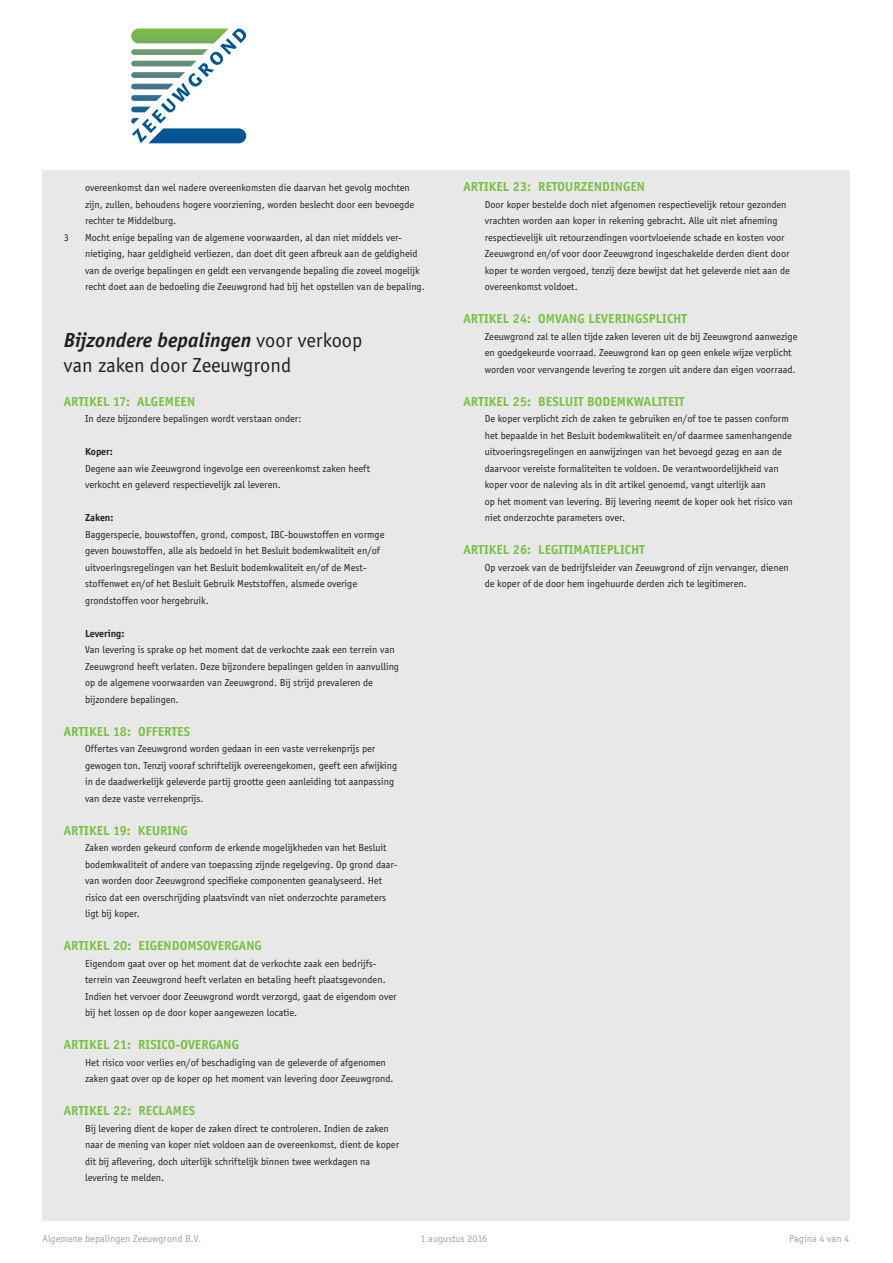
<style>
.page{position:relative;width:893px;height:1263px;background:#fff}
.page>*{position:absolute;margin:0;border:0;box-sizing:border-box;transform-origin:0 0}
.t1{font:21px/25.2px "Officina Sans EF";color:#231f20}
.t2{font:700 13.5px "Officina Sans EF";letter-spacing:.01em;color:#79c142}
.t3{font:10.5px/16.5px "Officina Sans EF";color:#231f20}
.t4{font:10.5px "Officina Sans EF";color:#a0a3a6}
.t5{font:700 10.5px "Officina Sans EF";color:#231f20}
.s1{font-weight:700;font-style:italic}
</style>
<div class="page">
<div style="left:43px;top:170px;width:807px;height:1050px;background:#e9e8e9"></div>
<svg style="left:131px;top:28px;width:116px;height:116px"></svg>
<p class="t3" style="left:85px;top:179px;width:331px">overeenkomst dan wel nadere overeenkomsten die daarvan het gevolg mochten zijn, zullen, behoudens hogere voorziening, worden beslecht door een bevoegde rechter te Middelburg.</p>
<p class="t3" style="left:64px;top:229px;width:7px">3</p>
<p class="t3" style="left:85px;top:229px;width:341px">Mocht enige bepaling van de algemene voorwaarden, al dan niet middels ver&shy;nietiging, haar geldigheid verliezen, dan doet dit geen afbreuk aan de geldigheid van de overige bepalingen en geldt een vervangende bepaling die zoveel mogelijk recht doet aan de bedoeling die Zeeuwgrond had bij het opstellen van de bepaling.</p>
<h1 class="t1" style="left:64px;top:328px;width:300px"><span class="s1">Bijzondere bepalingen</span> voor verkoop van zaken door Zeeuwgrond</h1>
<p class="t2" style="left:64px;top:393px;width:133px">ARTIKEL 17: ALGEMEEN</p>
<p class="t3" style="left:85px;top:410px;width:218px">In deze bijzondere bepalingen wordt verstaan onder:</p>
<p class="t5" style="left:85px;top:445px;width:29px">Koper:</p>
<p class="t3" style="left:85px;top:460px;width:287px">Degene aan wie Zeeuwgrond ingevolge een overeenkomst zaken heeft verkocht en geleverd respectievelijk zal leveren.</p>
<p class="t5" style="left:85px;top:511px;width:30px">Zaken:</p>
<p class="t3" style="left:85px;top:526px;width:301px">Baggerspecie, bouwstoffen, grond, compost, IBC-bouwstoffen en vormge geven bouwstoffen, alle als bedoeld in het Besluit bodemkwaliteit en/of uitvoeringsregelingen van het Besluit bodemkwaliteit en/of de Mest&shy;stoffenwet en/of het Besluit Gebruik Meststoffen, alsmede overige grondstoffen voor hergebruik.</p>
<p class="t5" style="left:85px;top:627px;width:41px">Levering:</p>
<p class="t3" style="left:85px;top:641px;width:315px">Van levering is sprake op het moment dat de verkochte zaak een terrein van Zeeuwgrond heeft verlaten. Deze bijzondere bepalingen gelden in aanvulling op de algemene voorwaarden van Zeeuwgrond. Bij strijd prevaleren de bijzondere bepalingen.</p>
<p class="t2" style="left:64px;top:723px;width:128px">ARTIKEL 18: OFFERTES</p>
<p class="t3" style="left:85px;top:740px;width:314px">Offertes van Zeeuwgrond worden gedaan in een vaste verrekenprijs per gewogen ton. Tenzij vooraf schriftelijk overeengekomen, geeft een afwijking in de daadwerkelijk geleverde partij grootte geen aanleiding tot aanpassing van deze vaste verrekenprijs.</p>
<p class="t2" style="left:64px;top:822px;width:126px">ARTIKEL 19: KEURING</p>
<p class="t3" style="left:85px;top:839px;width:314px">Zaken worden gekeurd conform de erkende mogelijkheden van het Besluit bodemkwaliteit of andere van toepassing zijnde regelgeving. Op grond daar&shy;van worden door Zeeuwgrond specifieke componenten geanalyseerd. Het risico dat een overschrijding plaatsvindt van niet onderzochte parameters ligt bij koper.</p>
<p class="t2" style="left:64px;top:937px;width:200px">ARTIKEL 20: EIGENDOMSOVERGANG</p>
<p class="t3" style="left:85px;top:955px;width:313px">Eigendom gaat over op het moment dat de verkochte zaak een bedrijfs&shy;terrein van Zeeuwgrond heeft verlaten en betaling heeft plaatsgevonden.<br>Indien het vervoer door Zeeuwgrond wordt verzorgd, gaat de eigendom over bij het lossen op de door koper aangewezen locatie.</p>
<p class="t2" style="left:64px;top:1036px;width:177px">ARTIKEL 21: RISICO-OVERGANG</p>
<p class="t3" style="left:85px;top:1054px;width:310px">Het risico voor verlies en/of beschadiging van de geleverde of afgenomen zaken gaat over op de koper op het moment van levering door Zeeuwgrond.</p>
<p class="t2" style="left:64px;top:1102px;width:133px">ARTIKEL 22: RECLAMES</p>
<p class="t3" style="left:85px;top:1120px;width:315px">Bij levering dient de koper de zaken direct te controleren. Indien de zaken naar de mening van koper niet voldoen aan de overeenkomst, dient de koper dit bij aflevering, doch uiterlijk schriftelijk binnen twee werkdagen na levering te melden.</p>
<p class="t2" style="left:463px;top:178px;width:183px">ARTIKEL 23: RETOURZENDINGEN</p>
<p class="t3" style="left:485px;top:196px;width:307px">Door koper bestelde doch niet afgenomen respectievelijk retour gezonden vrachten worden aan koper in rekening gebracht. Alle uit niet afneming respectievelijk uit retourzendingen voortvloeiende schade en kosten voor Zeeuwgrond en/of voor door Zeeuwgrond ingeschakelde derden dient door koper te worden vergoed, tenzij deze bewijst dat het geleverde niet aan de overeenkomst voldoet.</p>
<p class="t2" style="left:463px;top:310px;width:225px">ARTIKEL 24: OMVANG LEVERINGSPLICHT</p>
<p class="t3" style="left:485px;top:328px;width:314px">Zeeuwgrond zal te allen tijde zaken leveren uit de bij Zeeuwgrond aanwezige en goedgekeurde voorraad. Zeeuwgrond kan op geen enkele wijze verplicht worden voor vervangende levering te zorgen uit andere dan eigen voorraad.</p>
<p class="t2" style="left:463px;top:393px;width:223px">ARTIKEL 25: BESLUIT BODEMKWALITEIT</p>
<p class="t3" style="left:485px;top:410px;width:310px">De koper verplicht zich de zaken te gebruiken en/of toe te passen conform het bepaalde in het Besluit bodemkwaliteit en/of daarmee samenhangende uitvoeringsregelingen en aanwijzingen van het bevoegd gezag en aan de daarvoor vereiste formaliteiten te voldoen. De verantwoordelijkheid van koper voor de naleving als in dit artikel genoemd, vangt uiterlijk aan<br>op het moment van levering. Bij levering neemt de koper ook het risico van niet onderzochte parameters over.</p>
<p class="t2" style="left:463px;top:541px;width:183px">ARTIKEL 26: LEGITIMATIEPLICHT</p>
<p class="t3" style="left:485px;top:559px;width:305px">Op verzoek van de bedrijfsleider van Zeeuwgrond of zijn vervanger, dienen de koper of de door hem ingehuurde derden zich te legitimeren.</p>
<p class="t4" style="left:43px;top:1232px;width:160px">Algemene bepalingen Zeeuwgrond B.V.</p>
<p class="t4" style="left:421px;top:1232px;width:68px">1 augustus 2016</p>
<p class="t4" style="left:789px;top:1232px;width:62px">Pagina 4 van 4</p>
</div>
